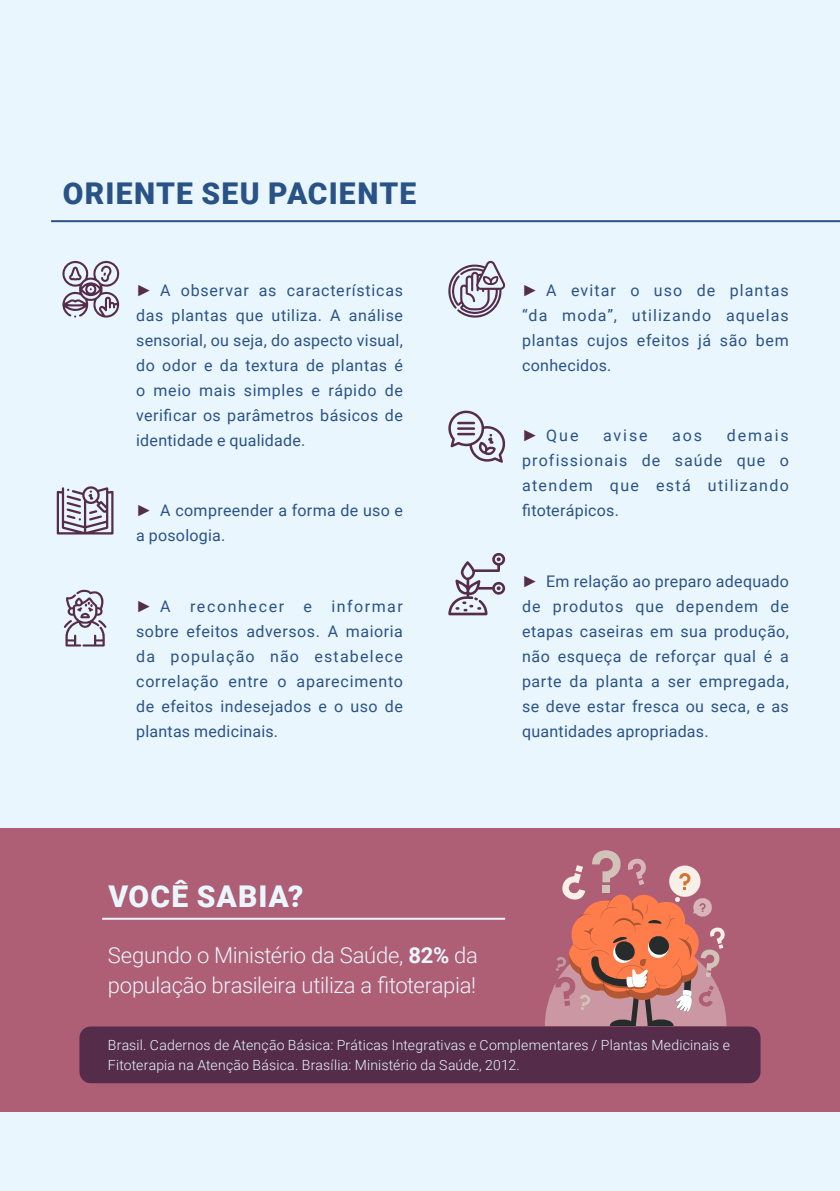
<style>
.page{position:relative;width:840px;height:1191px;background:#fff}
.page>*{position:absolute;margin:0;border:0;box-sizing:border-box;transform-origin:0 0}
.t1{font:900 30px "Roboto";letter-spacing:.035em;color:#295387}
.t2{font:900 30px "Roboto";letter-spacing:.035em;color:#eaf6fe}
.t3{font:300 22px/30px "Roboto";letter-spacing:-.015em;color:#eaf6fe}
.t4{font:16px/25px "Roboto";letter-spacing:.025em;color:#295387;text-align:justify}
.t5{font:300 14px/20px "Roboto";letter-spacing:.015em;color:#eaf6fe}
.s1{font-family:"Arial";color:#552d4b}
.s2{font-weight:700}
</style>
<div class="page">
<div style="left:0;top:0;width:839px;height:1191px;background:#eaf6fe"></div>
<div style="left:0;top:828px;width:839px;height:283px;background:#ae5e75"></div>
<hr style="left:102px;top:917px;width:403px;height:2px;background:#eaf6fe">
<hr style="left:51px;top:220px;width:788px;height:2px;background:#295387">
<div style="left:79px;top:1026px;width:681px;height:57px;background:#552d4b;border-radius:11px"></div>
<svg style="left:448px;top:553px;width:57px;height:62px"></svg>
<svg style="left:57px;top:486px;width:56px;height:48px"></svg>
<svg style="left:62px;top:261px;width:58px;height:57px"></svg>
<svg style="left:448px;top:260px;width:57px;height:57px"></svg>
<svg style="left:64px;top:590px;width:42px;height:56px"></svg>
<svg style="left:448px;top:410px;width:57px;height:53px"></svg>
<svg style="left:545px;top:850px;width:181px;height:176px"></svg>
<h1 class="t1" style="left:63px;top:172px;width:354px">ORIENTE SEU PACIENTE</h1>
<p class="t4" style="left:136px;top:277px;width:268px"><span class="s1">►</span> A observar as características das plantas que utiliza. A análise sensorial, ou seja, do aspecto visual, do odor e da textura de plantas é o meio mais simples e rápido de verificar os parâmetros básicos de identidade e qualidade.</p>
<p class="t4" style="left:136px;top:497px;width:268px"><span class="s1">►</span> A compreender a forma de uso e a posologia.</p>
<p class="t4" style="left:136px;top:593px;width:268px"><span class="s1">►</span> A reconhecer e informar sobre efeitos adversos. A maioria da população não estabelece correlação entre o aparecimento de efeitos indesejados e o uso de plantas medicinais.</p>
<p class="t4" style="left:522px;top:277px;width:268px"><span class="s1">►</span> A evitar o uso de plantas “da moda”, utilizando aquelas plantas cujos efeitos já são bem conhecidos.</p>
<p class="t4" style="left:522px;top:422px;width:268px;text-indent:204px">demais profissionais de saúde que o atendem que está utilizando fitoterápicos.</p>
<p class="t4" style="left:522px;top:422px;width:58px"><span class="s1">►</span> Que</p>
<p class="t4" style="left:602px;top:422px;width:46px">avise</p>
<p class="t4" style="left:671px;top:422px;width:31px">aos</p>
<p class="t4" style="left:522px;top:568px;width:268px"><span class="s1">►</span> Em relação ao preparo adequado de produtos que dependem de etapas caseiras em sua produção, não esqueça de reforçar qual é a parte da planta a ser empregada, se deve estar fresca ou seca, e as quantidades apropriadas.</p>
<h1 class="t2" style="left:108px;top:875px;width:196px">VOCÊ SABIA?</h1>
<h2 class="t3" style="left:108px;top:939px;width:371px">Segundo o Ministério da Saúde, <span class="s2">82%</span> da população brasileira utiliza a fitoterapia!</h2>
<p class="t5" style="left:108px;top:1034px;width:623px">Brasil. Cadernos de Atenção Básica: Práticas Integrativas e Complementares / Plantas Medicinais e<br>Fitoterapia na Atenção Básica. Brasília: Ministério da Saúde, 2012.</p>
</div>
